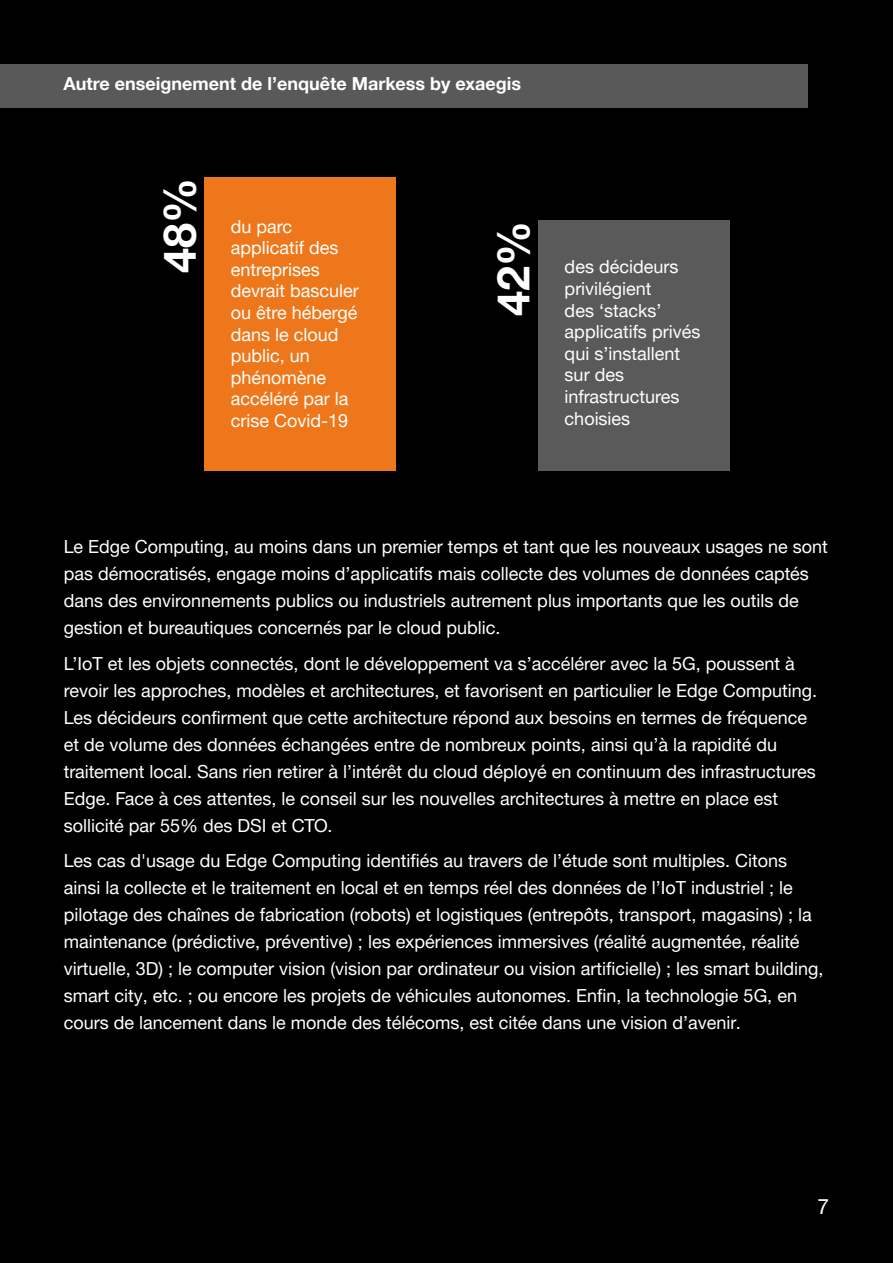
<style>
.page{position:relative;width:893px;height:1263px;background:#000}
.page>*{position:absolute;margin:0;border:0;box-sizing:border-box;transform-origin:0 0}
.t1{font:700 45px "Helvetica Neue";color:#fff}
.t2{font:21px "Helvetica Neue";color:#fff}
.t3{font:18px/21.6px "Helvetica Neue";color:#fff}
.t4{font:700 18px "Helvetica Neue";color:#fff}
</style>
<div class="page">
<div style="left:0;top:64px;width:807px;height:44px;background:#595959"></div>
<div style="left:204px;top:177px;width:191px;height:294px;background:#ee771b"></div>
<div style="left:538px;top:220px;width:191px;height:251px;background:#5a5a5a"></div>
<p class="t4" style="left:63px;top:72px;width:459px">Autre enseignement de l’enquête Markess by exaegis</p>
<h1 class="t1" style="left:152px;top:273px;width:97px;rotate:-90deg">48%</h1>
<p class="t3" style="left:231px;top:215px;width:129px">du parc applicatif des entreprises devrait basculer ou être hébergé dans le cloud public, un phénomène accéléré par la crise Covid-19</p>
<h1 class="t1" style="left:486px;top:316px;width:97px;rotate:-90deg">42%</h1>
<p class="t3" style="left:565px;top:256px;width:137px">des décideurs privilégient<br>des ‘stacks’ applicatifs privés qui s’installent sur des infrastructures choisies</p>
<p class="t3" style="left:64px;top:533px;width:766px;line-height:27px">Le Edge Computing, au moins dans un premier temps et tant que les nouveaux usages ne sont pas démocratisés, engage moins d’applicatifs mais collecte des volumes de données captés dans des environnements publics ou industriels autrement plus importants que les outils de gestion et bureautiques concernés par le cloud public.</p>
<p class="t3" style="left:64px;top:650px;width:755px;line-height:27px">L’IoT et les objets connectés, dont le développement va s’accélérer avec la 5G, poussent à revoir les approches, modèles et architectures, et favorisent en particulier le Edge Computing.<br>Les décideurs confirment que cette architecture répond aux besoins en termes de fréquence et de volume des données échangées entre de nombreux points, ainsi qu’à la rapidité du traitement local. Sans rien retirer à l’intérêt du cloud déployé en continuum des infrastructures Edge. Face à ces attentes, le conseil sur les nouvelles architectures à mettre en place est sollicité par 55% des DSI et CTO.</p>
<p class="t3" style="left:64px;top:847px;width:761px;line-height:27px">Les cas d'usage du Edge Computing identifiés au travers de l’étude sont multiples. Citons ainsi la collecte et le traitement en local et en temps réel des données de l’IoT industriel ; le pilotage des chaînes de fabrication (robots) et logistiques (entrepôts, transport, magasins) ; la maintenance (prédictive, préventive) ; les expériences immersives (réalité augmentée, réalité virtuelle, 3D) ; le computer vision (vision par ordinateur ou vision artificielle) ; les smart building, smart city, etc. ; ou encore les projets de véhicules autonomes. Enfin, la technologie 5G, en cours de lancement dans le monde des télécoms, est citée dans une vision d’avenir.</p>
<p class="t2" style="left:817px;top:1194px;width:13px">7</p>
</div>
